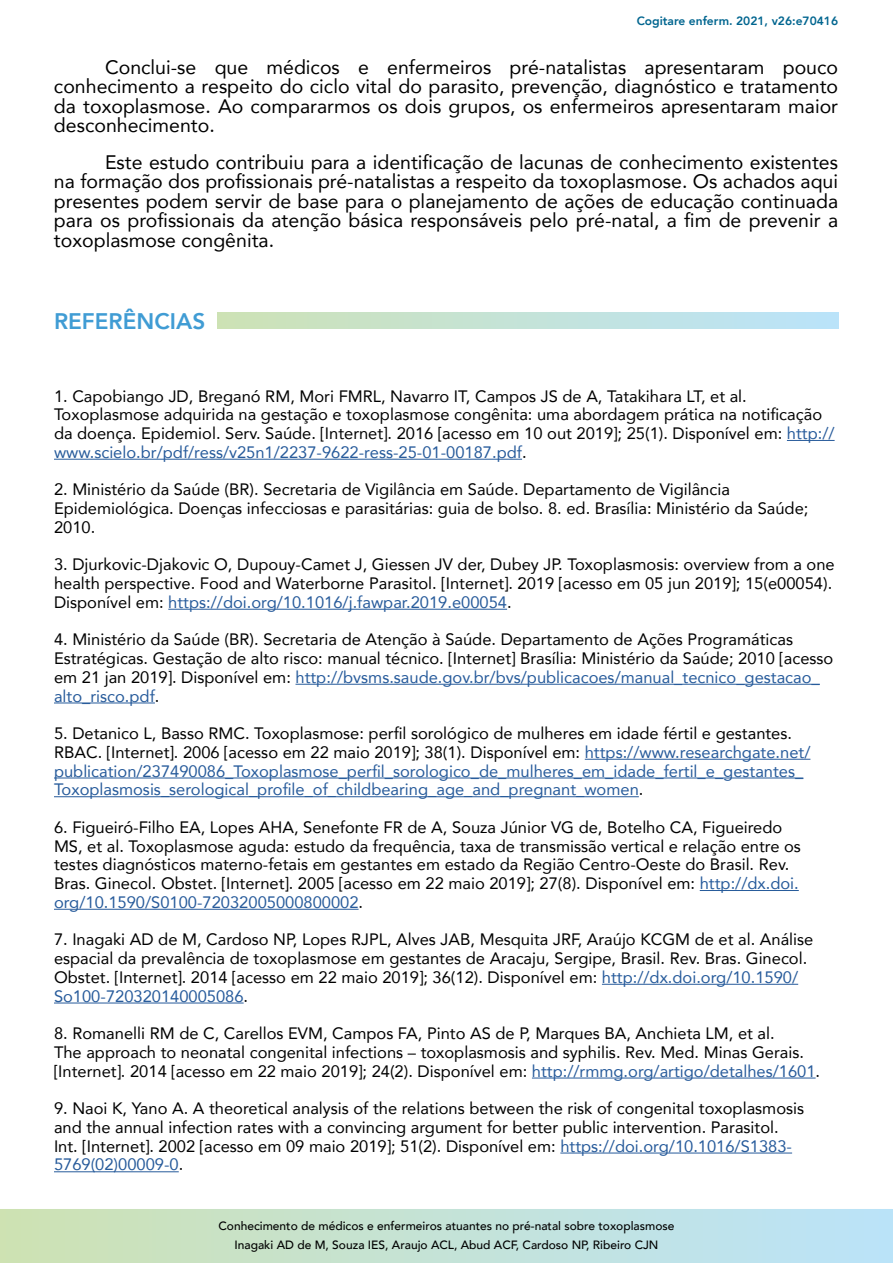
<style>
.page{position:relative;width:893px;height:1263px;background:#fff}
.page>*{position:absolute;margin:0;border:0;box-sizing:border-box;transform-origin:0 0}
.t1{font:800 22.5px "Avenir";color:#409cd4}
.t2{font:19.5px/19.5px "Avenir";color:#000;text-align:justify}
.t3{font:16.5px/18.8px "Avenir";color:#000}
.t4{font:16.5px/18.8px "Avenir";color:#275b9b}
.t5{font:500 12px/18.6px "Avenir";color:#000;text-align:center}
.t6{font:800 12px "Avenir";color:#00658f}
.s1{color:#275b9b}
.s2{color:#000}
</style>
<div class="page">
<svg style="left:0;top:1209px;width:893px;height:54px;background:#c4e2d6"></svg>
<div style="left:218px;top:312px;width:621px;height:17px;background:linear-gradient(to right,#cde2b5,#bae3fb)"></div>
<hr style="left:787px;top:440px;width:48px;height:1px;background:#275b9b">
<hr style="left:54px;top:459px;width:468px;height:1px;background:#275b9b">
<hr style="left:168px;top:609px;width:339px;height:1px;background:#275b9b">
<hr style="left:295px;top:684px;width:525px;height:1px;background:#275b9b">
<hr style="left:54px;top:702px;width:101px;height:1px;background:#275b9b">
<hr style="left:585px;top:759px;width:225px;height:1px;background:#275b9b">
<hr style="left:54px;top:777px;width:749px;height:1px;background:#275b9b">
<hr style="left:54px;top:796px;width:585px;height:1px;background:#275b9b">
<hr style="left:700px;top:890px;width:99px;height:1px;background:#275b9b">
<hr style="left:54px;top:909px;width:305px;height:1px;background:#275b9b">
<hr style="left:602px;top:984px;width:196px;height:1px;background:#275b9b">
<hr style="left:54px;top:1002px;width:190px;height:1px;background:#275b9b">
<hr style="left:532px;top:1077px;width:284px;height:1px;background:#275b9b">
<hr style="left:560px;top:1152px;width:232px;height:1px;background:#275b9b">
<hr style="left:54px;top:1171px;width:125px;height:1px;background:#275b9b">
<p class="t6" style="left:637px;top:12px;width:203px">Cogitare enferm. 2021, v26:e70416</p>
<p class="t2" style="left:54px;top:56px;width:786px;text-indent:51px">Conclui-se que médicos e enfermeiros pré-natalistas apresentaram pouco conhecimento a respeito do ciclo vital do parasito, prevenção, diagnóstico e tratamento da toxoplasmose. Ao compararmos os dois grupos, os enfermeiros apresentaram maior desconhecimento.</p>
<p class="t2" style="left:54px;top:151px;width:786px;text-indent:51px">Este estudo contribuiu para a identificação de lacunas de conhecimento existentes na formação dos profissionais pré-natalistas a respeito da toxoplasmose. Os achados aqui presentes podem servir de base para o planejamento de ações de educação continuada para os profissionais da atenção básica responsáveis pelo pré-natal, a fim de prevenir a toxoplasmose congênita.</p>
<h1 class="t1" style="left:54px;top:303px;width:153px">REFERÊNCIAS</h1>
<p class="t3" style="left:54px;top:386px;width:782px">1. Capobiango JD, Breganó RM, Mori FMRL, Navarro IT, Campos JS de A, Tatakihara LT, et al.<br>Toxoplasmose adquirida na gestação e toxoplasmose congênita: uma abordagem prática na notificação da doença. Epidemiol. Serv. Saúde. [Internet]. 2016 [acesso em 10 out 2019]; 25(1). Disponível em: <span class="s1">http:// www.scielo.br/pdf/ress/v25n1/2237-9622-ress-25-01-00187.pdf</span>.</p>
<p class="t3" style="left:54px;top:480px;width:756px">2. Ministério da Saúde (BR). Secretaria de Vigilância em Saúde. Departamento de Vigilância<br>Epidemiológica. Doenças infecciosas e parasitárias: guia de bolso. 8. ed. Brasília: Ministério da Saúde;<br>2010.</p>
<p class="t3" style="left:54px;top:555px;width:782px">3. Djurkovic-Djakovic O, Dupouy-Camet J, Giessen JV der, Dubey JP. Toxoplasmosis: overview from a one health perspective. Food and Waterborne Parasitol. [Internet]. 2019 [acesso em 05 jun 2019]; 15(e00054).<br>Disponível em: <span class="s1">https://doi.org/10.1016/j.fawpar.2019.e00054</span>.</p>
<p class="t3" style="left:54px;top:630px;width:781px">4. Ministério da Saúde (BR). Secretaria de Atenção à Saúde. Departamento de Ações Programáticas Estratégicas. Gestação de alto risco: manual técnico. [Internet] Brasília: Ministério da Saúde; 2010 [acesso em 21 jan 2019]. Disponível em: <span class="s1">http://bvsms.saude.gov.br/bvs/publicacoes/manual_tecnico_gestacao_ alto_risco.pdf</span>.</p>
<p class="t4" style="left:54px;top:724px;width:758px"><span class="s2">5. Detanico L, Basso RMC. Toxoplasmose: perfil sorológico de mulheres em idade fértil e gestantes.<br>RBAC. [Internet]. 2006 [acesso em 22 maio 2019]; 38(1). Disponível em:</span> https://www.researchgate.net/ publication/237490086_Toxoplasmose_perfil_sorologico_de_mulheres_em_idade_fertil_e_gestantes_ Toxoplasmosis_serological_profile_of_childbearing_age_and_pregnant_women<span class="s2">.</span></p>
<p class="t3" style="left:54px;top:817px;width:748px">6. Figueiró-Filho EA, Lopes AHA, Senefonte FR de A, Souza Júnior VG de, Botelho CA, Figueiredo MS, et al. Toxoplasmose aguda: estudo da frequência, taxa de transmissão vertical e relação entre os testes diagnósticos materno-fetais em gestantes em estado da Região Centro-Oeste do Brasil. Rev.<br>Bras. Ginecol. Obstet. [Internet]. 2005 [acesso em 22 maio 2019]; 27(8). Disponível em: <span class="s1">http://dx.doi. org/10.1590/S0100-72032005000800002</span>.</p>
<p class="t3" style="left:54px;top:930px;width:761px">7. Inagaki AD de M, Cardoso NP, Lopes RJPL, Alves JAB, Mesquita JRF, Araújo KCGM de et al. Análise espacial da prevalência de toxoplasmose em gestantes de Aracaju, Sergipe, Brasil. Rev. Bras. Ginecol.<br>Obstet. [Internet]. 2014 [acesso em 22 maio 2019]; 36(12). Disponível em: <span class="s1">http://dx.doi.org/10.1590/ So100-720320140005086</span>.</p>
<p class="t3" style="left:54px;top:1023px;width:768px">8. Romanelli RM de C, Carellos EVM, Campos FA, Pinto AS de P, Marques BA, Anchieta LM, et al.<br>The approach to neonatal congenital infections – toxoplasmosis and syphilis. Rev. Med. Minas Gerais. [Internet]. 2014 [acesso em 22 maio 2019]; 24(2). Disponível em: <span class="s1">http://rmmg.org/artigo/detalhes/1601</span>.</p>
<p class="t3" style="left:54px;top:1098px;width:752px">9. Naoi K, Yano A. A theoretical analysis of the relations between the risk of congenital toxoplasmosis and the annual infection rates with a convincing argument for better public intervention. Parasitol.<br>Int. [Internet]. 2002 [acesso em 09 maio 2019]; 51(2). Disponível em: <span class="s1">https://doi.org/10.1016/S1383- 5769(02)00009-0</span>.</p>
<p class="t5" style="left:218px;top:1216px;width:458px">Conhecimento de médicos e enfermeiros atuantes no pré-natal sobre toxoplasmose<br>Inagaki AD de M, Souza IES, Araujo ACL, Abud ACF, Cardoso NP, Ribeiro CJN</p>
</div>
